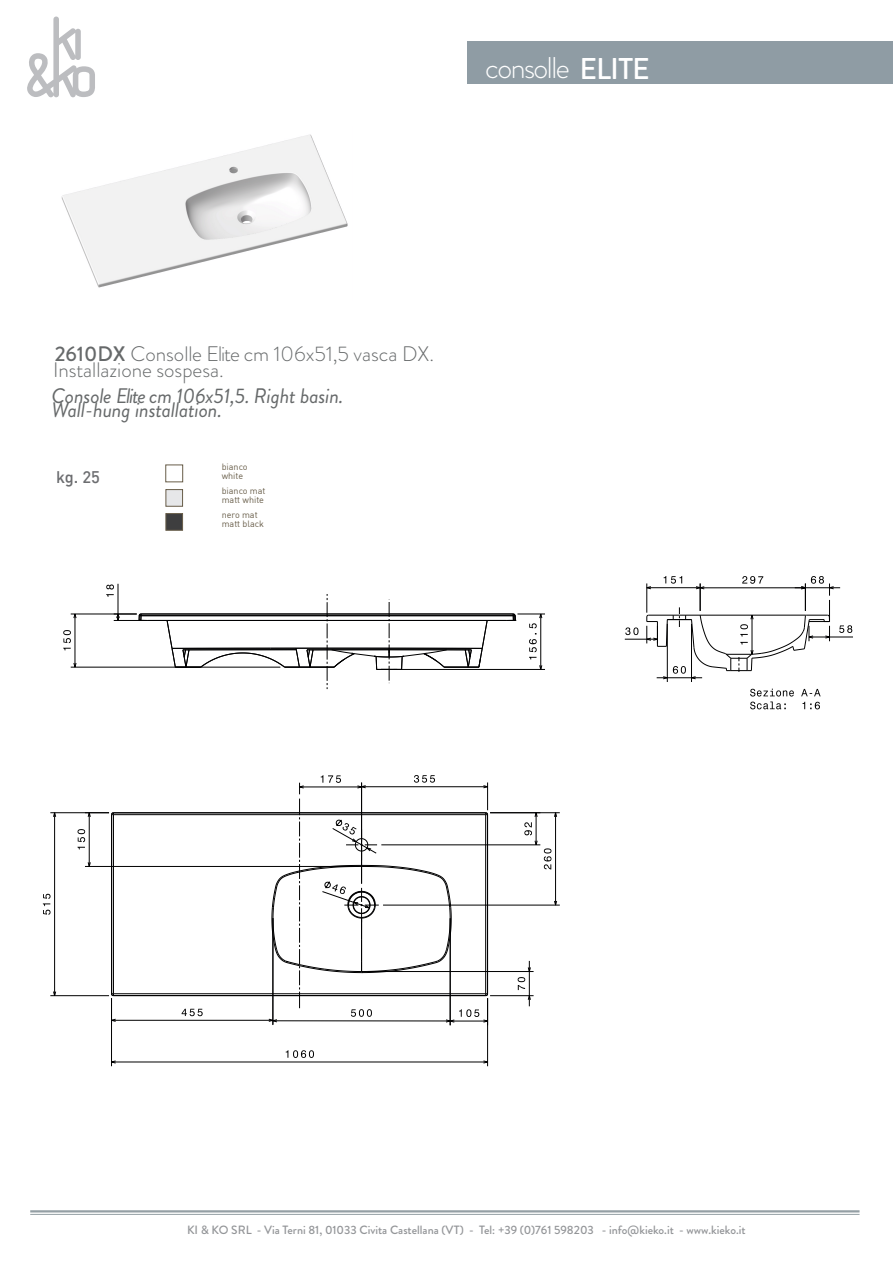
<style>
.page{position:relative;width:893px;height:1263px;background:#fff}
.page>*{position:absolute;margin:0;border:0;box-sizing:border-box;transform-origin:0 0}
.t1{font:300 30px "Brandon Grotesque";letter-spacing:-.05em;color:#fff}
.t2{font:300 21px/15.9px "Brandon Grotesque";color:#66696a}
.t3{font:italic 21px "Brandon Grotesque";letter-spacing:-.01em;color:#66696a}
.t4{font:500 16.5px "DIN";color:#6c6d70}
.t5{font:500 12px "Brandon Grotesque";color:#939598}
.t6{font:9px/9px "DIN";color:#685d49}
.s1{font-weight:500}
</style>
<div class="page">
<svg style="left:27px;top:17px;width:68px;height:80px"></svg>
<div style="left:468px;top:41px;width:425px;height:43px;background:#8f9ca4"></div>
<div style="left:166px;top:489px;width:17px;height:17px;background:#e6e7e9;border:1px solid #685d49"></div>
<div style="left:166px;top:513px;width:17px;height:17px;background:#3e3e3f;border:1px solid #685d49"></div>
<hr style="left:691px;top:624px;width:1px;height:58px;background:#000001">
<hr style="left:667px;top:624px;width:1px;height:58px;background:#000001">
<hr style="left:50px;top:995px;width:59px;height:1px;background:#000001">
<hr style="left:50px;top:812px;width:59px;height:1px;background:#000001">
<hr style="left:381px;top:844px;width:159px;height:1px;background:#000001">
<hr style="left:383px;top:905px;width:177px;height:1px;background:#000001">
<hr style="left:490px;top:812px;width:70px;height:1px;background:#000001">
<hr style="left:111px;top:998px;width:1px;height:68px;background:#000001">
<hr style="left:487px;top:998px;width:1px;height:68px;background:#000001">
<hr style="left:85px;top:866px;width:274px;height:1px;background:#000001">
<hr style="left:490px;top:995px;width:44px;height:1px;background:#000001">
<hr style="left:368px;top:971px;width:166px;height:1px;background:#000001">
<hr style="left:71px;top:667px;width:209px;height:1px;background:#000001">
<hr style="left:71px;top:614px;width:66px;height:1px;background:#000001">
<hr style="left:393px;top:669px;width:152px;height:1px;background:#000001">
<hr style="left:113px;top:813px;width:373px;height:1px;background:#000001">
<hr style="left:113px;top:814px;width:373px;height:1px;background:#000001">
<hr style="left:113px;top:815px;width:1px;height:179px;background:#000001">
<hr style="left:113px;top:993px;width:373px;height:1px;background:#000001">
<hr style="left:113px;top:812px;width:373px;height:1px;background:#000001">
<hr style="left:111px;top:814px;width:1px;height:180px;background:#000001">
<hr style="left:113px;top:995px;width:373px;height:1px;background:#000001">
<hr style="left:148px;top:620px;width:358px;height:1px;background:#000001">
<hr style="left:141px;top:615px;width:372px;height:1px;background:#000001">
<hr style="left:141px;top:614px;width:372px;height:1px;background:#000001">
<svg style="left:166px;top:594px;width:322px;height:95px"></svg>
<svg style="left:625px;top:627px;width:13px;height:8px"></svg>
<hr style="left:625px;top:639px;width:32px;height:1px;background:#000001">
<hr style="left:809px;top:637px;width:44px;height:1px;background:#000001">
<svg style="left:646px;top:576px;width:206px;height:103px"></svg>
<hr style="left:647px;top:587px;width:53px;height:1px;background:#000001">
<svg style="left:750px;top:689px;width:71px;height:20px"></svg>
<svg style="left:43px;top:894px;width:8px;height:21px"></svg>
<svg style="left:53px;top:991px;width:3px;height:6px"></svg>
<hr style="left:54px;top:813px;width:1px;height:183px;background:#000001">
<svg style="left:524px;top:812px;width:13px;height:34px"></svg>
<hr style="left:536px;top:813px;width:1px;height:32px;background:#000001">
<svg style="left:544px;top:848px;width:7px;height:21px"></svg>
<hr style="left:555px;top:813px;width:1px;height:92px;background:#000001">
<svg style="left:286px;top:1050px;width:28px;height:8px"></svg>
<hr style="left:112px;top:1062px;width:376px;height:1px;background:#000001">
<svg style="left:77px;top:829px;width:8px;height:20px"></svg>
<svg style="left:85px;top:812px;width:29px;height:5px"></svg>
<hr style="left:89px;top:813px;width:1px;height:53px;background:#000001">
<svg style="left:518px;top:967px;width:13px;height:33px"></svg>
<hr style="left:529px;top:961px;width:1px;height:45px;background:#000001">
<svg style="left:182px;top:1009px;width:21px;height:7px"></svg>
<svg style="left:111px;top:993px;width:5px;height:31px"></svg>
<hr style="left:112px;top:1020px;width:161px;height:1px;background:#000001">
<svg style="left:268px;top:775px;width:221px;height:250px"></svg>
<svg style="left:106px;top:584px;width:8px;height:13px"></svg>
<svg style="left:114px;top:613px;width:35px;height:8px"></svg>
<hr style="left:118px;top:584px;width:1px;height:36px;background:#000001">
<svg style="left:63px;top:630px;width:8px;height:20px"></svg>
<hr style="left:75px;top:614px;width:1px;height:53px;background:#000001">
<svg style="left:506px;top:613px;width:39px;height:46px"></svg>
<hr style="left:540px;top:614px;width:1px;height:55px;background:#000001">
<img style="left:61px;top:134px;width:287px;height:154px">
<hr style="left:30px;top:1210px;width:829px;height:2px;background:#949fa4">
<hr style="left:30px;top:1214px;width:829px;height:1px;background:#949fa4">
<h1 class="t1" style="left:485px;top:47px;width:166px">consolle <span class="s1">ELITE</span></h1>
<h2 class="t2" style="left:53px;top:346px;width:383px"><span class="s1">2610DX</span> Consolle Elite cm 106x51,5 vasca DX.<br>Installazione sospesa.</h2>
<h2 class="t3" style="left:52px;top:381px;width:294px">Console Elite cm 106x51,5. Right basin.</h2>
<h2 class="t3" style="left:52px;top:396px;width:172px">Wall-hung installation.</h2>
<h3 class="t4" style="left:56px;top:466px;width:46px">kg. 25</h3>
<p class="t6" style="left:222px;top:461px;width:28px">bianco white</p>
<p class="t6" style="left:222px;top:486px;width:45px">bianco mat matt white</p>
<p class="t6" style="left:222px;top:510px;width:44px">nero mat matt black</p>
<p class="t5" style="left:187px;top:1222px;width:560px">KI &amp; KO SRL - Via Terni 81, 01033 Civita Castellana (VT) - Tel: +39 (0)761 598203 - info@kieko.it - www.kieko.it</p>
</div>
